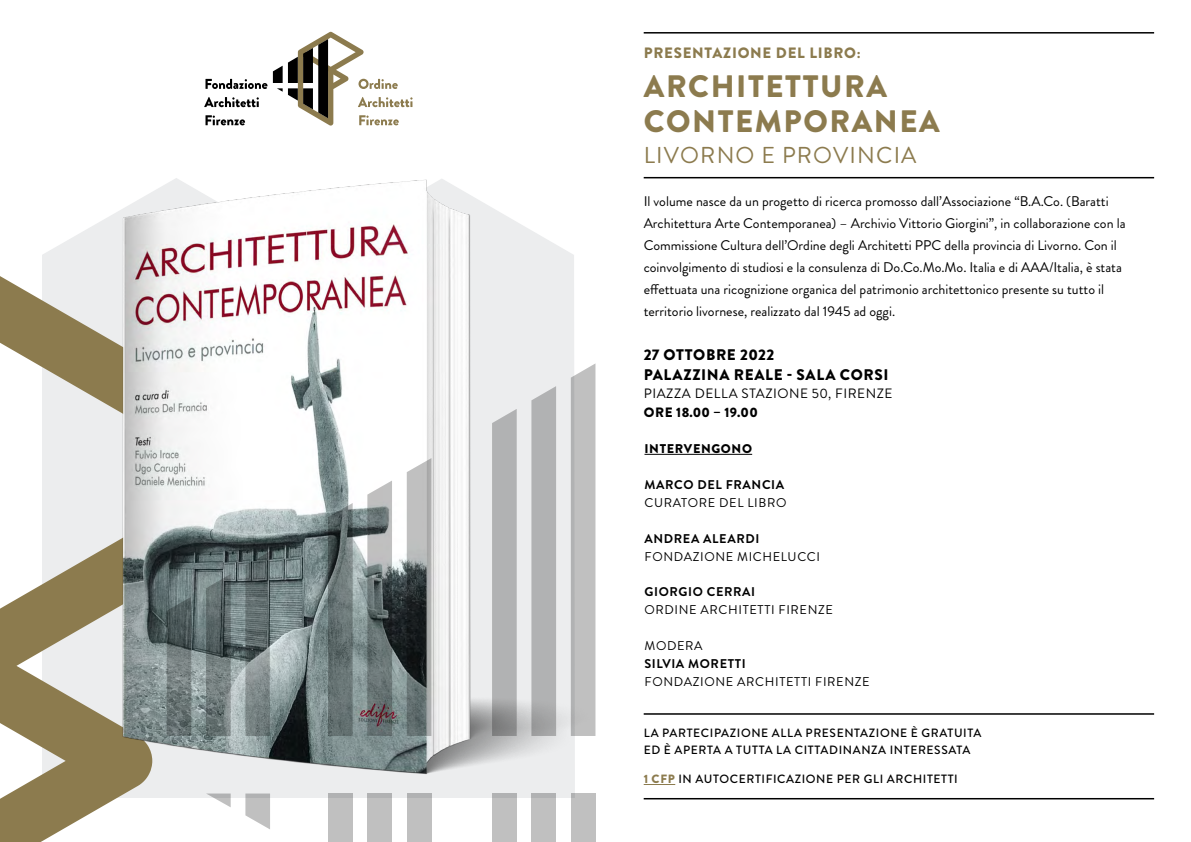
<style>
.page{position:relative;width:1191px;height:842px;background:#fff}
.page>*{position:absolute;margin:0;border:0;box-sizing:border-box;transform-origin:0 0}
.t1{font:900 31px/35px "Brandon Grotesque";letter-spacing:.05em;color:#8c7b4e}
.t2{font:23px "Brandon Grotesque";letter-spacing:.05em;color:#8c7b4e}
.t3{font:900 15.4px/19.9px "Brandon Grotesque";letter-spacing:.04em;color:#000}
.t4{font:900 15px "Brandon Grotesque";letter-spacing:.05em;color:#8c7b4e}
.t5{font:14px/22px "Brandon Grotesque";color:#000}
.t6{font:13.6px "Brandon Grotesque";letter-spacing:.04em;color:#000}
.t7{font:900 13.6px "Brandon Grotesque";letter-spacing:.02em;color:#000}
.t8{font:12.7px "Brandon Grotesque";letter-spacing:.05em;color:#000}
.t9{font:700 12.7px "Brandon Grotesque";letter-spacing:.05em;color:#000}
.t10{font:900 12.7px "Brandon Grotesque";letter-spacing:.05em;color:#000}
.t11{font:500 12px/17px "Brandon Grotesque";letter-spacing:.05em;color:#000}
.s1{font-weight:900;color:#8c7b4e}
</style>
<div class="page">
<hr style="left:643px;top:32px;width:511px;height:2px;background:#000">
<hr style="left:643px;top:177px;width:511px;height:1px;background:#000">
<hr style="left:643px;top:798px;width:511px;height:1px;background:#000">
<hr style="left:643px;top:713px;width:511px;height:2px;background:#000">
<hr style="left:643px;top:784px;width:32px;height:1px;background:#8c7b4e">
<hr style="left:644px;top:454px;width:108px;height:1px;background:#000">
<svg style="left:0;top:257px;width:105px;height:585px"></svg>
<svg style="left:273px;top:32px;width:139px;height:94px"></svg>
<svg style="left:205px;top:79px;width:62px;height:10px"></svg>
<svg style="left:204px;top:97px;width:55px;height:10px"></svg>
<svg style="left:205px;top:115px;width:40px;height:10px"></svg>
<img style="left:105px;top:178px;width:491px;height:658px">
<div style="left:531px;top:793px;width:25px;height:49px;background:linear-gradient(to bottom,#bbbbbc,#c2c2c2)"></div>
<div style="left:571px;top:793px;width:24px;height:49px;background:#c0c0c0"></div>
<div style="left:492px;top:793px;width:25px;height:49px;background:linear-gradient(to bottom,#bbbbbc,#c2c2c2)"></div>
<div style="left:367px;top:793px;width:25px;height:49px;background:linear-gradient(to bottom,#bbbbbc,#c2c2c2)"></div>
<div style="left:407px;top:793px;width:24px;height:49px;background:linear-gradient(to right,#bfbfbf,#bfbfbf)"></div>
<div style="left:328px;top:793px;width:25px;height:49px;background:linear-gradient(to bottom,#bbbbbc,#c2c2c2)"></div>
<svg style="left:531px;top:386px;width:25px;height:350px;background:#b1b2b3"></svg>
<svg style="left:571px;top:363px;width:24px;height:373px;background:#bebebf"></svg>
<svg style="left:492px;top:409px;width:25px;height:327px;background:#afb0b1"></svg>
<svg style="left:367px;top:480px;width:25px;height:256px;background:#777e7f"></svg>
<svg style="left:407px;top:458px;width:24px;height:278px;background:#767b7b"></svg>
<svg style="left:328px;top:503px;width:25px;height:233px;background:#626f6f"></svg>
<svg style="left:206px;top:574px;width:25px;height:162px;background:#657172"></svg>
<svg style="left:245px;top:551px;width:25px;height:185px;background:#697576"></svg>
<svg style="left:167px;top:597px;width:24px;height:139px;background:#636e6f"></svg>
<svg style="left:206px;top:793px;width:25px;height:14px"></svg>
<svg style="left:245px;top:793px;width:25px;height:36px"></svg>
<p class="t4" style="left:644px;top:42px;width:218px">PRESENTAZIONE DEL LIBRO:</p>
<h1 class="t1" style="left:644px;top:69px;width:297px">ARCHITETTURA<br>CONTEMPORANEA</h1>
<h2 class="t2" style="left:644px;top:139px;width:274px">LIVORNO E PROVINCIA</h2>
<p class="t5" style="left:643px;top:190px;width:483px">Il volume nasce da un progetto di ricerca promosso dall’Associazione “B.A.Co. (Baratti Architettura Arte Contemporanea) – Archivio Vittorio Giorgini”, in collaborazione con la Commissione Cultura dell’Ordine degli Architetti PPC della provincia di Livorno. Con il coinvolgimento di studiosi e la consulenza di Do.Co.Mo.Mo. Italia e di AAA/Italia, è stata effettuata una ricognizione organica del patrimonio architettonico presente su tutto il territorio livornese, realizzato dal 1945 ad oggi.</p>
<p class="t3" style="left:643px;top:345px;width:246px">27 OTTOBRE 2022<br>PALAZZINA REALE - SALA CORSI</p>
<p class="t6" style="left:644px;top:384px;width:250px">PIAZZA DELLA STAZIONE 50, FIRENZE</p>
<p class="t7" style="left:644px;top:403px;width:115px">ORE 18.00 – 19.00</p>
<p class="t10" style="left:644px;top:440px;width:109px">INTERVENGONO</p>
<p class="t9" style="left:644px;top:476px;width:141px">MARCO DEL FRANCIA</p>
<p class="t8" style="left:644px;top:494px;width:143px">CURATORE DEL LIBRO</p>
<p class="t9" style="left:644px;top:529px;width:116px">ANDREA ALEARDI</p>
<p class="t8" style="left:644px;top:547px;width:177px">FONDAZIONE MICHELUCCI</p>
<p class="t9" style="left:644px;top:583px;width:112px">GIORGIO CERRAI</p>
<p class="t8" style="left:644px;top:601px;width:190px">ORDINE ARCHITETTI FIRENZE</p>
<p class="t8" style="left:644px;top:637px;width:60px">MODERA</p>
<p class="t9" style="left:644px;top:655px;width:103px">SILVIA MORETTI</p>
<p class="t8" style="left:644px;top:673px;width:227px">FONDAZIONE ARCHITETTI FIRENZE</p>
<p class="t11" style="left:644px;top:725px;width:339px">LA PARTECIPAZIONE ALLA PRESENTAZIONE È GRATUITA<br>ED È APERTA A TUTTA LA CITTADINANZA INTERESSATA</p>
<p class="t11" style="left:643px;top:771px;width:316px"><span class="s1">1 CFP</span> IN AUTOCERTIFICAZIONE PER GLI ARCHITETTI</p>
</div>
